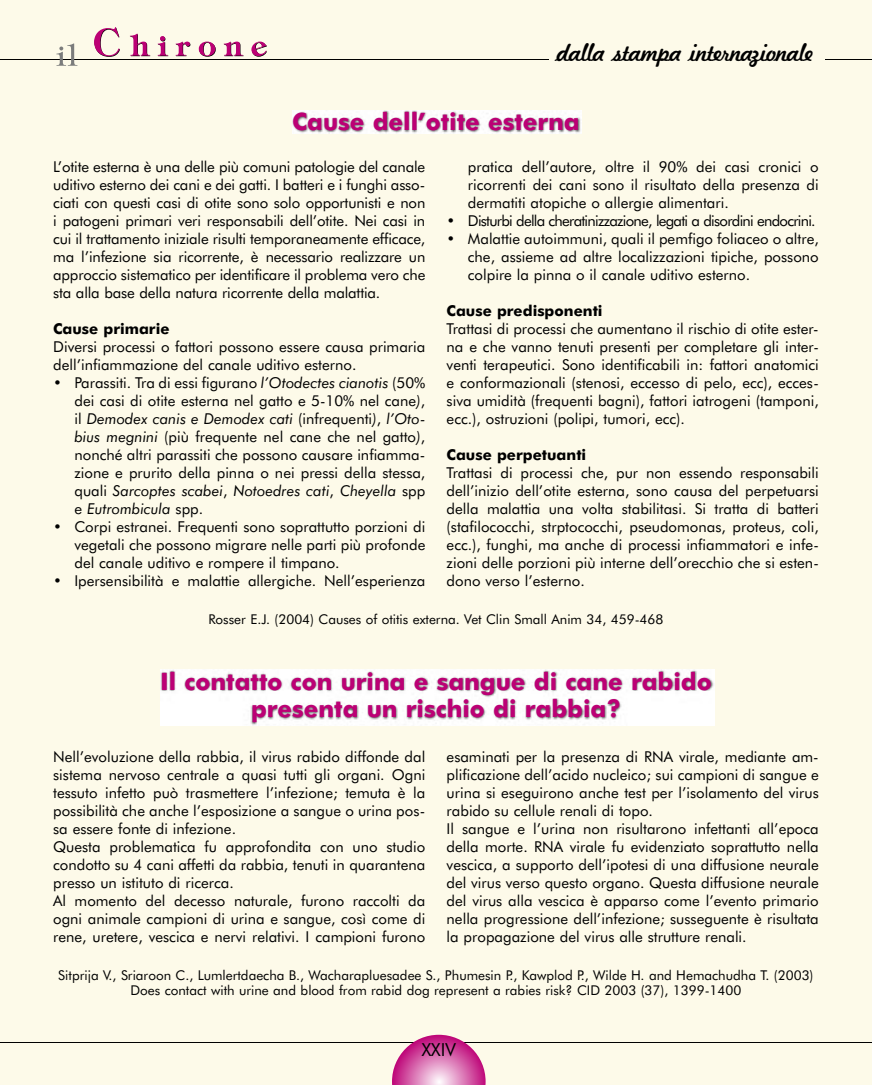
<style>
.page{position:relative;width:872px;height:1085px;background:#fff}
.page>*{position:absolute;margin:0;border:0;box-sizing:border-box;transform-origin:0 0}
.t1{font:700 24px/27px "Futura BT";color:#bc0075;text-align:center}
.t2{font:18px "Kavaler Kursive";color:#000}
.t3{font:18px "Futura BT";color:#000}
.t4{font:15px/18px "Futura BT";color:#000;text-align:justify}
.t5{font:15px "Futura BT";letter-spacing:-.05em;color:#000}
.t6{font:700 15px "Futura BT";color:#000}
.t7{font:13.5px/15px "Futura BT";color:#000;text-align:center}
.s1{font-style:italic}
</style>
<div class="page">
<div style="left:0;top:0;width:872px;height:1084px;background:#fdfae9"></div>
<hr style="left:0;top:59px;width:549px;height:1px;background:#000">
<hr style="left:825px;top:59px;width:47px;height:1px;background:#000">
<hr style="left:0;top:1042px;width:872px;height:1px;background:#000">
<svg style="left:392px;top:1034px;width:93px;height:50px;background:#da79b1"></svg>
<svg style="left:94px;top:27px;width:173px;height:30px;background:#eac9ce"></svg>
<svg style="left:56px;top:43px;width:22px;height:23px"></svg>
<img style="left:161px;top:669px;width:553px;height:56px">
<img style="left:292px;top:110px;width:289px;height:23px">
<p class="t2" style="left:555px;top:41px;width:257px">dalla stampa internazionale</p>
<h1 class="t1" style="left:292px;top:108px;width:289px">Cause dell’otite esterna</h1>
<p class="t4" style="left:53px;top:157px;width:374px">L’otite esterna è una delle più comuni patologie del canale uditivo esterno dei cani e dei gatti. I batteri e i funghi asso&shy;ciati con questi casi di otite sono solo opportunisti e non i patogeni primari veri responsabili dell’otite. Nei casi in cui il trattamento iniziale risulti temporaneamente efficace, ma l’infezione sia ricorrente, è necessario realizzare un approccio sistematico per identificare il problema vero che sta alla base della natura ricorrente della malattia.</p>
<p class="t6" style="left:53px;top:319px;width:118px">Cause primarie</p>
<p class="t4" style="left:53px;top:337px;width:374px">Diversi processi o fattori possono essere causa primaria dell’infiammazione del canale uditivo esterno.</p>
<p class="t4" style="left:74px;top:373px;width:352px;text-indent:-21px">• Parassiti. Tra di essi figurano <span class="s1">l’Otodectes cianotis</span> (50% dei casi di otite esterna nel gatto e 5-10% nel cane<span class="s1">)</span>, il <span class="s1">Demodex canis e Demodex cati</span> (infrequenti<span class="s1">)</span>, <span class="s1">l’Oto&shy;bius megnini</span> (più frequente nel cane che nel gatto<span class="s1">)</span>, nonché altri parassiti che possono causare infiamma&shy;zione e prurito della pinna o nei pressi della stessa, quali <span class="s1">Sarcoptes scabei</span>, <span class="s1">Notoedres cati</span>, <span class="s1">Cheyella</span> spp e <span class="s1">Eutrombicula</span> spp.</p>
<p class="t4" style="left:74px;top:517px;width:352px;text-indent:-21px">• Corpi estranei. Frequenti sono soprattutto porzioni di vegetali che possono migrare nelle parti più profonde del canale uditivo e rompere il timpano.</p>
<p class="t4" style="left:53px;top:571px;width:374px">• Ipersensibilità e malattie allergiche. Nell’esperienza</p>
<p class="t4" style="left:468px;top:157px;width:352px">pratica dell’autore, oltre il 90% dei casi cronici o ricorrenti dei cani sono il risultato della presenza di dermatiti atopiche o allergie alimentari.</p>
<p class="t5" style="left:446px;top:211px;width:370px">• Disturbi della cheratinizzazione, legati a disordini endocrini.</p>
<p class="t4" style="left:468px;top:229px;width:352px;text-indent:-21px">• Malattie autoimmuni, quali il pemfigo foliaceo o altre, che, assieme ad altre localizzazioni tipiche, possono colpire la pinna o il canale uditivo esterno.</p>
<p class="t6" style="left:446px;top:301px;width:157px">Cause predisponenti</p>
<p class="t4" style="left:446px;top:319px;width:374px">Trattasi di processi che aumentano il rischio di otite ester&shy;na e che vanno tenuti presenti per completare gli inter&shy;venti terapeutici. Sono identificabili in: fattori anatomici e conformazionali (stenosi, eccesso di pelo, ecc), ecces&shy;siva umidità (frequenti bagni), fattori iatrogeni (tamponi, ecc.), ostruzioni (polipi, tumori, ecc).</p>
<p class="t6" style="left:446px;top:445px;width:141px">Cause perpetuanti</p>
<p class="t4" style="left:446px;top:463px;width:374px">Trattasi di processi che, pur non essendo responsabili dell’inizio dell’otite esterna, sono causa del perpetuarsi della malattia una volta stabilitasi. Si tratta di batteri (stafilococchi, strptococchi, pseudomonas, proteus, coli, ecc.), funghi, ma anche di processi infiammatori e infe&shy;zioni delle porzioni più interne dell’orecchio che si esten&shy;dono verso l’esterno.</p>
<p class="t7" style="left:208px;top:611px;width:456px">Rosser E.J. (2004) Causes of otitis externa. Vet Clin Small Anim 34, 459-468</p>
<h1 class="t1" style="left:160px;top:667px;width:553px">Il contatto con urina e sangue di cane rabido presenta un rischio di rabbia?</h1>
<p class="t4" style="left:53px;top:747px;width:374px;text-align:left">Nell’evoluzione della rabbia, il virus rabido diffonde dal sistema nervoso centrale a quasi tutti gli organi. Ogni tessuto infetto può trasmettere l’infezione; temuta è la possibilità che anche l’esposizione a sangue o urina pos&shy;sa essere fonte di infezione.<br>Questa problematica fu approfondita con uno studio condotto su 4 cani affetti da rabbia, tenuti in quarantena presso un istituto di ricerca.<br>Al momento del decesso naturale, furono raccolti da ogni animale campioni di urina e sangue, così come di rene, uretere, vescica e nervi relativi. I campioni furono</p>
<p class="t4" style="left:446px;top:747px;width:374px;text-align:left">esaminati per la presenza di RNA virale, mediante am&shy;plificazione dell’acido nucleico; sui campioni di sangue e urina si eseguirono anche test per l’isolamento del virus rabido su cellule renali di topo.<br>Il sangue e l’urina non risultarono infettanti all’epoca della morte. RNA virale fu evidenziato soprattutto nella vescica, a supporto dell’ipotesi di una diffusione neurale del virus verso questo organo. Questa diffusione neurale del virus alla vescica è apparso come l’evento primario nella progressione dell’infezione; susseguente è risultata la propagazione del virus alle strutture renali.</p>
<p class="t7" style="left:58px;top:967px;width:756px">Sitprija V., Sriaroon C., Lumlertdaecha B., Wacharapluesadee S., Phumesin P., Kawplod P., Wilde H. and Hemachudha T. (2003)<br>Does contact with urine and blood from rabid dog represent a rabies risk? CID 2003 (37), 1399-1400</p>
<p class="t3" style="left:422px;top:1038px;width:36px">XXIV</p>
</div>
